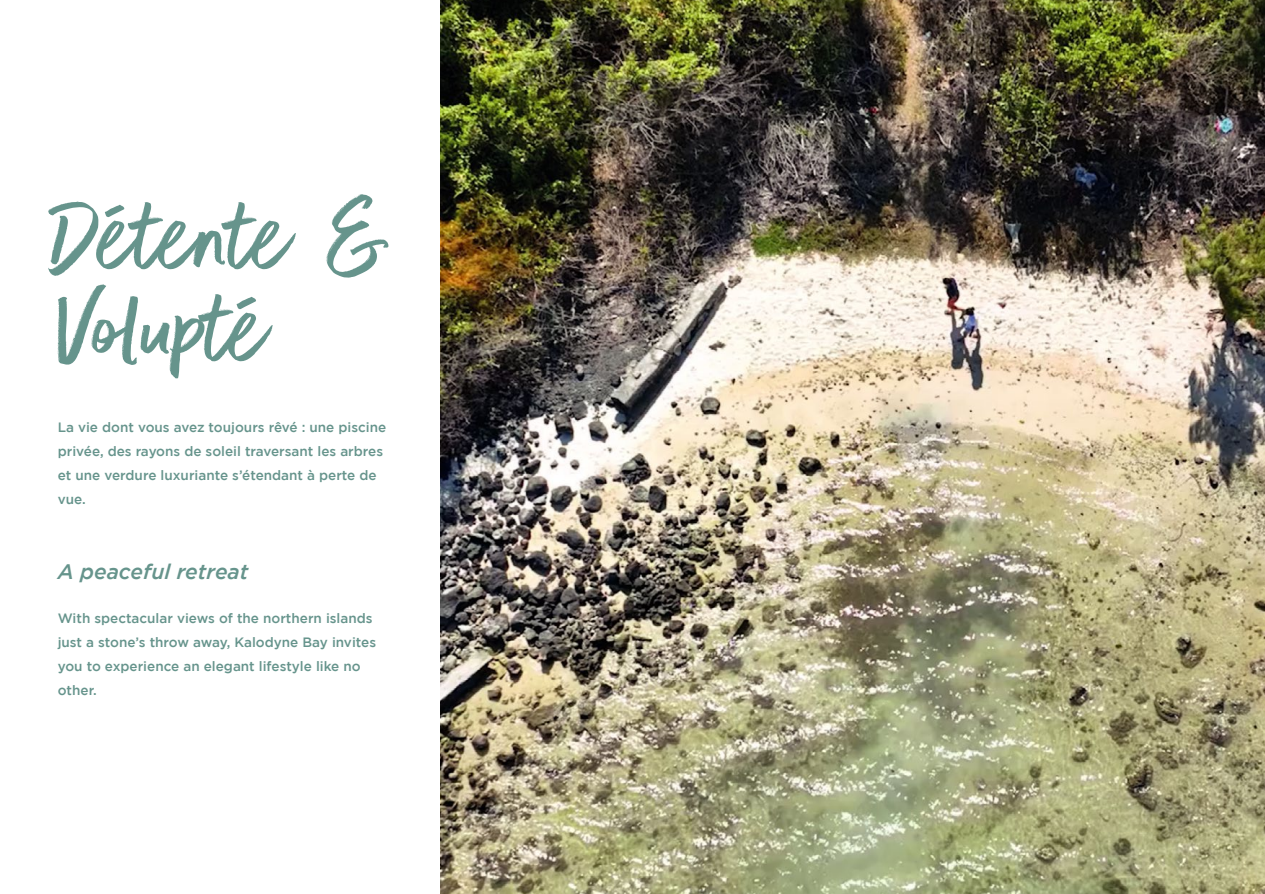
<style>
.page{position:relative;width:1265px;height:894px;background:#fff}
.page>*{position:absolute;margin:0;border:0;box-sizing:border-box;transform-origin:0 0}
.t1{font:116.7px/92.1px "Better Times";color:#66948c}
.t2{font:italic 500 21px "Gotham";color:#66948c}
.t3{font:500 13.5px/24px "Gotham";color:#66948c}
</style>
<div class="page">
<img style="left:440px;top:0;width:824px;height:894px">
<h1 class="t1" style="left:52px;top:196px;width:342px">Détente &amp;<br>Volupté</h1>
<p class="t3" style="left:58px;top:416px;width:330px">La vie dont vous avez toujours rêvé : une piscine privée, des rayons de soleil traversant les arbres et une verdure luxuriante s’étendant à perte de vue.</p>
<h2 class="t2" style="left:58px;top:559px;width:192px">A peaceful retreat</h2>
<p class="t3" style="left:58px;top:606px;width:320px">With spectacular views of the northern islands just a stone’s throw away, Kalodyne Bay invites you to experience an elegant lifestyle like no other.</p>
</div>
